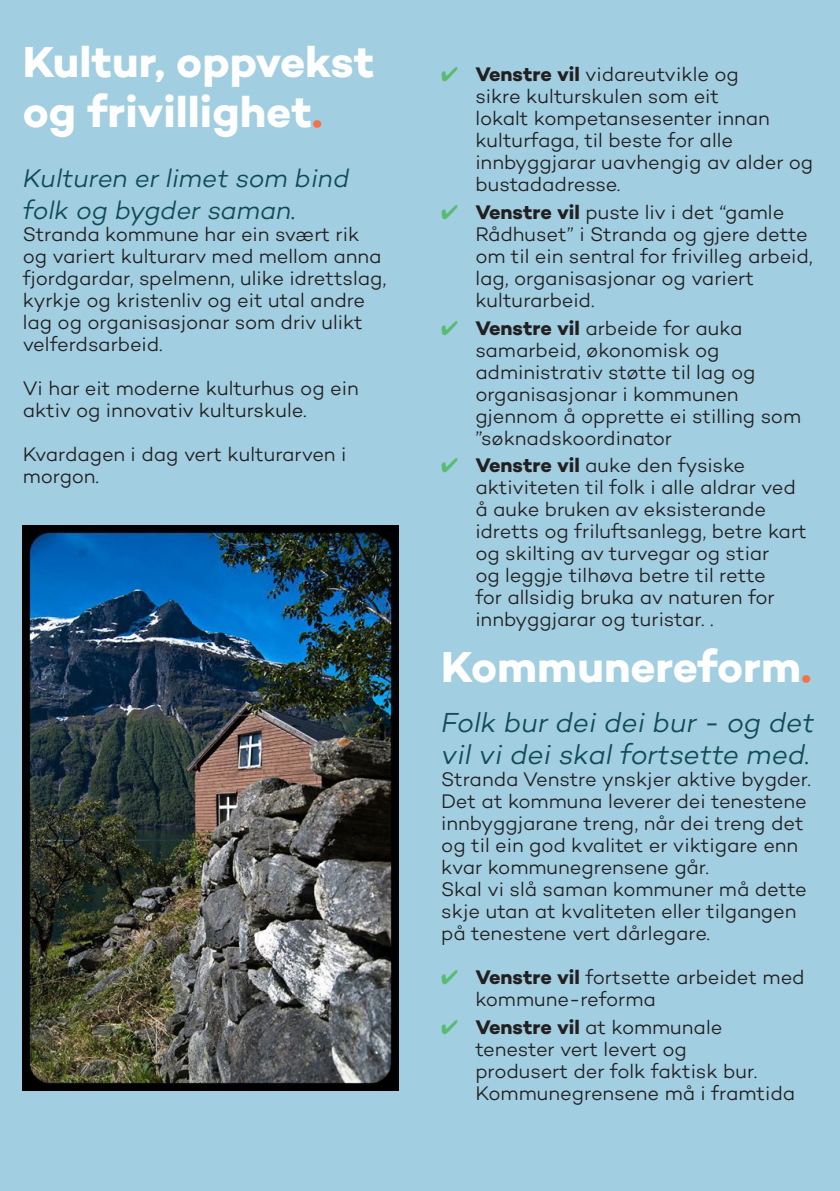
<style>
.page{position:relative;width:840px;height:1191px;background:#fff}
.page>*{position:absolute;margin:0;border:0;box-sizing:border-box;transform-origin:0 0}
.Overskrift_liten{font:700 44px/50px "Campton";color:#fff}
.Overskrift_liten-2{font:italic 300 28px/32px "Campton";color:#0f4c53}
.Ingress_O{font:italic 300 26px/32px "Campton";letter-spacing:-.005em;color:#0f4c53}
.Ingress_O-2{font:300 20px/22px "Campton";color:#231f20}
.Brodtekst{font:300 20px/22px "Campton";letter-spacing:-.005em;color:#231f20}
.s1{color:#f37147}
.s2{color:#57bc71}
.s3{font-weight:700}
</style>
<div class="page">
<div style="left:0;top:0;width:839px;height:1191px;background:#a1cee0"></div>
<img style="left:23px;top:525px;width:375px;height:565px">
<p class="Overskrift_liten" style="left:23px;top:36px;width:353px">Kultur, oppvekst og frivillighet<span class="s1">.</span></p>
<p class="Ingress_O" style="left:23px;top:162px;width:328px">Kulturen er limet som bind folk og bygder saman.</p>
<p class="Ingress_O-2" style="left:23px;top:223px;width:365px">Stranda kommune har ein svært rik og variert kulturarv med mellom anna fjordgardar, spelmenn, ulike idrettslag, kyrkje og kristenliv og eit utal andre lag og organisasjonar som driv ulikt velferdsarbeid.</p>
<p class="Ingress_O-2" style="left:23px;top:377px;width:337px">Vi har eit moderne kulturhus og ein aktiv og innovativ kulturskule.</p>
<p class="Ingress_O-2" style="left:23px;top:443px;width:325px">Kvardagen i dag vert kulturarven i morgon.</p>
<p class="Ingress_O-2" style="left:475px;top:63px;width:339px;text-indent:-34px"><span class="s2">✔</span> <span class="s3">Venstre vil</span> vidareutvikle og<br>sikre kulturskulen som eit<br>lokalt kompetansesenter innan kulturfaga, til beste for alle innbyggjarar uavhengig av alder og bustadadresse.</p>
<p class="Ingress_O-2" style="left:475px;top:201px;width:339px;text-indent:-34px"><span class="s2">✔</span> <span class="s3">Venstre vil</span> puste liv i det “gamle<br>Rådhuset” i Stranda og gjere dette om til ein sentral for frivilleg arbeid, lag, organisasjonar og variert kulturarbeid.</p>
<p class="Ingress_O-2" style="left:475px;top:316px;width:327px;text-indent:-34px"><span class="s2">✔</span> <span class="s3">Venstre vil</span> arbeide for auka samarbeid, økonomisk og administrativ støtte til lag og organisasjonar i kommunen gjennom å opprette ei stilling som ”søknadskoordinator</p>
<p class="Ingress_O-2" style="left:475px;top:454px;width:333px;text-indent:-34px"><span class="s2">✔</span> <span class="s3">Venstre vil</span> auke den fysiske aktiviteten til folk i alle aldrar ved å auke bruken av eksisterande idretts og friluftsanlegg, betre kart og skilting av turvegar og stiar<br>og leggje tilhøva betre til rette<br>for allsidig bruka av naturen for innbyggjarar og turistar. .</p>
<p class="Overskrift_liten" style="left:441px;top:641px;width:371px">Kommunereform<span class="s1">.</span></p>
<p class="Overskrift_liten-2" style="left:441px;top:706px;width:374px">Folk bur dei dei bur - og det vil vi dei skal fortsette med.</p>
<p class="Brodtekst" style="left:441px;top:768px;width:371px">Stranda Venstre ynskjer aktive bygder.<br>Det at kommuna leverer dei tenestene innbyggjarane treng, når dei treng det og til ein god kvalitet er viktigare enn kvar kommunegrensene går.</p>
<p class="Brodtekst" style="left:441px;top:878px;width:367px">Skal vi slå saman kommuner må dette skje utan at kvaliteten eller tilgangen på tenestene vert dårlegare.</p>
<p class="Ingress_O-2" style="left:475px;top:966px;width:330px;text-indent:-34px"><span class="s2">✔</span> <span class="s3">Venstre vil</span> fortsette arbeidet med kommune-reforma</p>
<p class="Ingress_O-2" style="left:475px;top:1015px;width:321px;text-indent:-34px"><span class="s2">✔</span> <span class="s3">Venstre vil</span> at kommunale tenester vert levert og<br>produsert der folk faktisk bur.<br>Kommunegrensene må i framtida</p>
</div>
